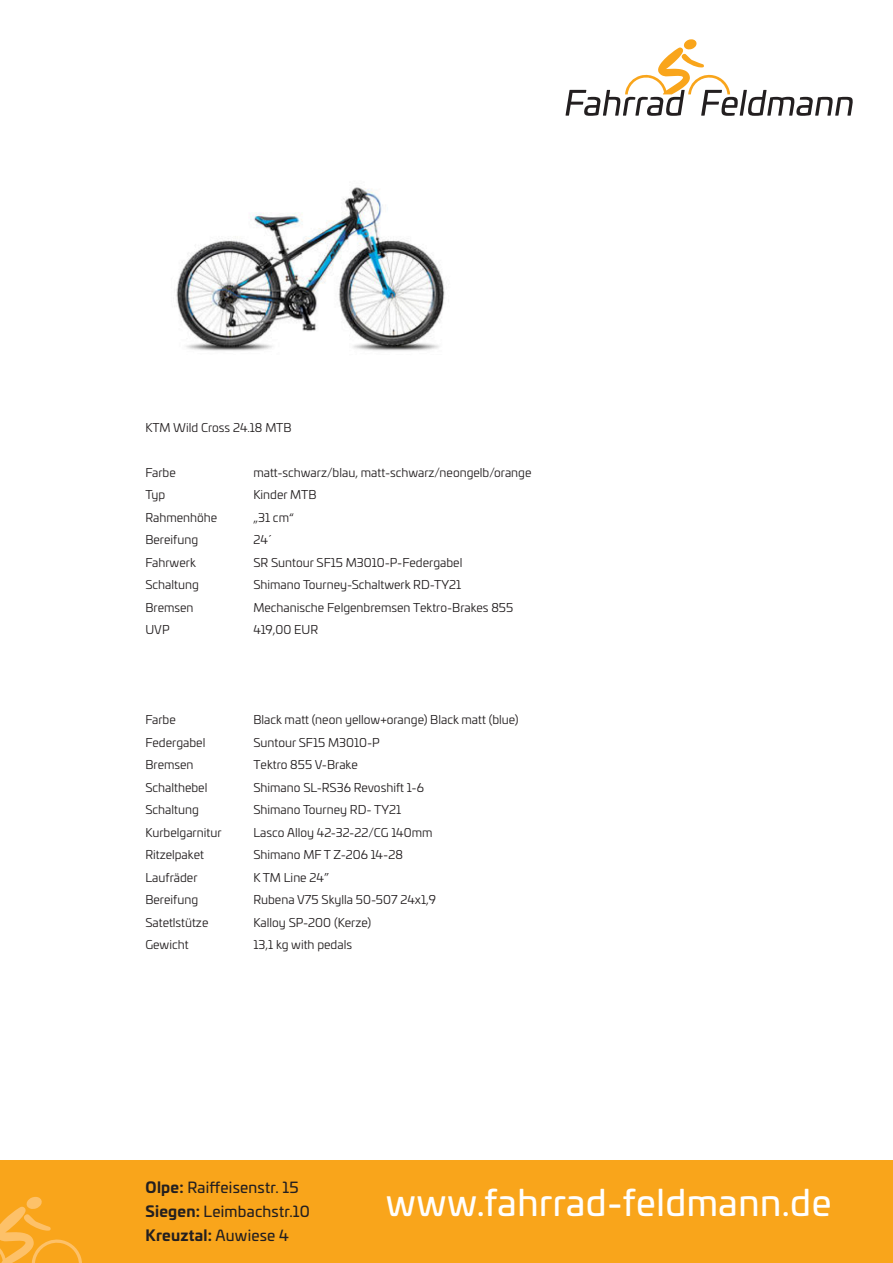
<style>
.page{position:relative;width:893px;height:1263px;background:#fff}
.page>*{position:absolute;margin:0;border:0;box-sizing:border-box;transform-origin:0 0}
.t1{font:36px "Univia Pro";letter-spacing:.015em;color:#fff}
.t2{font:15px "Univia Pro";letter-spacing:.015em;color:#231f20}
.t3{font:700 15px "Univia Pro";letter-spacing:.015em;color:#231f20}
.t4{font:12px "Univia Pro";color:#231f20}
.s1{font-weight:700}
.s2{font-weight:400}
</style>
<div class="page">
<div style="left:0;top:1161px;width:893px;height:102px;background:#f9a51b"></div>
<svg style="left:0;top:1197px;width:82px;height:66px"></svg>
<svg style="left:565px;top:39px;width:288px;height:77px"></svg>
<img style="left:176px;top:187px;width:269px;height:164px">
<p class="t4" style="left:145px;top:418px;width:148px">KTM Wild Cross 24.18 MTB</p>
<p class="t4" style="left:145px;top:463px;width:32px">Farbe</p>
<p class="t4" style="left:253px;top:463px;width:280px">matt-schwarz/blau, matt-schwarz/neongelb/orange</p>
<p class="t4" style="left:145px;top:486px;width:21px">Typ</p>
<p class="t4" style="left:253px;top:486px;width:65px">Kinder MTB</p>
<p class="t4" style="left:145px;top:508px;width:73px">Rahmenhöhe</p>
<p class="t4" style="left:253px;top:508px;width:42px">„31 cm“</p>
<p class="t4" style="left:145px;top:531px;width:54px">Bereifung</p>
<p class="t4" style="left:253px;top:531px;width:21px">24´</p>
<p class="t4" style="left:145px;top:553px;width:52px">Fahrwerk</p>
<p class="t4" style="left:253px;top:553px;width:210px">SR Suntour SF15 M3010-P-Federgabel</p>
<p class="t4" style="left:145px;top:576px;width:55px">Schaltung</p>
<p class="t4" style="left:253px;top:576px;width:209px">Shimano Tourney-Schaltwerk RD-TY21</p>
<p class="t4" style="left:145px;top:598px;width:50px">Bremsen</p>
<p class="t4" style="left:253px;top:598px;width:261px">Mechanische Felgenbremsen Tektro-Brakes 855</p>
<p class="t4" style="left:145px;top:621px;width:26px">UVP</p>
<p class="t4" style="left:253px;top:621px;width:66px">419,00 EUR</p>
<p class="t4" style="left:145px;top:711px;width:32px">Farbe</p>
<p class="t4" style="left:253px;top:711px;width:267px">Black matt (neon yellow+orange) Black matt (blue)</p>
<p class="t4" style="left:145px;top:733px;width:61px">Federgabel</p>
<p class="t4" style="left:253px;top:733px;width:128px">Suntour SF15 M3010-P</p>
<p class="t4" style="left:145px;top:756px;width:50px">Bremsen</p>
<p class="t4" style="left:253px;top:756px;width:106px">Tektro 855 V-Brake</p>
<p class="t4" style="left:145px;top:778px;width:63px">Schalthebel</p>
<p class="t4" style="left:253px;top:778px;width:172px">Shimano SL-RS36 Revoshift 1-6</p>
<p class="t4" style="left:145px;top:801px;width:55px">Schaltung</p>
<p class="t4" style="left:253px;top:801px;width:149px">Shimano Tourney RD- TY21</p>
<p class="t4" style="left:145px;top:823px;width:78px">Kurbelgarnitur</p>
<p class="t4" style="left:253px;top:823px;width:181px">Lasco Alloy 42-32-22/CG 140mm</p>
<p class="t4" style="left:145px;top:846px;width:60px">Ritzelpaket</p>
<p class="t4" style="left:253px;top:846px;width:151px">Shimano MF T Z-206 14-28</p>
<p class="t4" style="left:145px;top:868px;width:54px">Laufräder</p>
<p class="t4" style="left:253px;top:868px;width:77px">K TM Line 24”</p>
<p class="t4" style="left:145px;top:891px;width:54px">Bereifung</p>
<p class="t4" style="left:253px;top:891px;width:184px">Rubena V75 Skylla 50-507 24x1,9</p>
<p class="t4" style="left:145px;top:913px;width:64px">Satetlstütze</p>
<p class="t4" style="left:253px;top:913px;width:119px">Kalloy SP-200 (Kerze)</p>
<p class="t4" style="left:145px;top:936px;width:45px">Gewicht</p>
<p class="t4" style="left:253px;top:936px;width:100px">13,1 kg with pedals</p>
<p class="t2" style="left:146px;top:1176px;width:154px"><span class="s1">Olpe:</span> Raiffeisenstr. 15</p>
<p class="t2" style="left:146px;top:1200px;width:166px"><span class="s1">Siegen:</span> Leimbachstr.10</p>
<p class="t3" style="left:146px;top:1223px;width:145px">Kreuztal: <span class="s2">Auwiese 4</span></p>
<p class="t1" style="left:386px;top:1176px;width:447px">www.fahrrad-feldmann.de</p>
</div>
